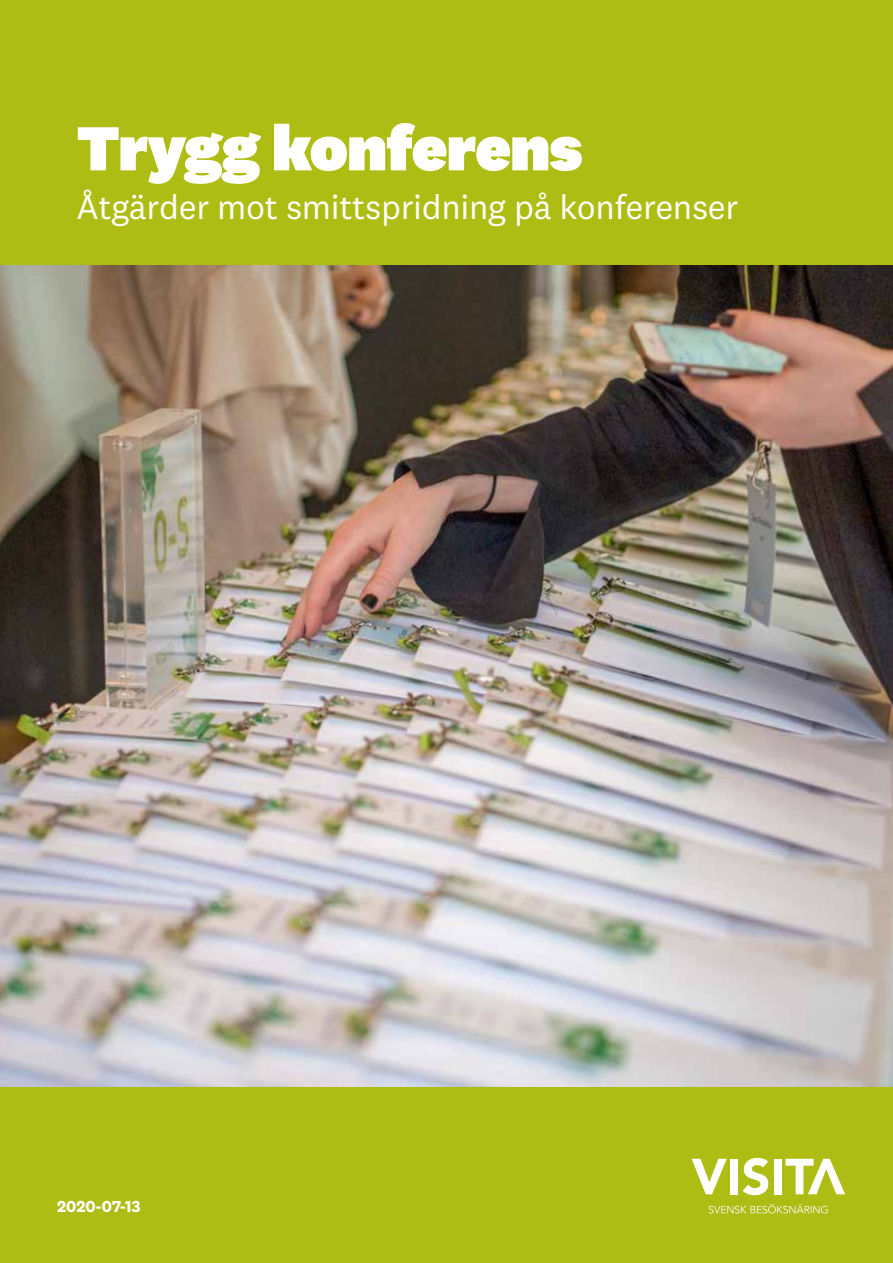
<style>
.page{position:relative;width:893px;height:1263px;background:#aebd14}
.page>*{position:absolute;margin:0;border:0;box-sizing:border-box;transform-origin:0 0}
.t1{font:900 64.5px "National 2";letter-spacing:-.01em;color:#fff}
.t2{font:34.5px "National 2";letter-spacing:-.01em;color:#fff}
.t3{font:700 16.5px "National 2";color:#fff}
</style>
<div class="page">
<img style="left:0;top:266px;width:893px;height:820px">
<svg style="left:692px;top:1159px;width:35px;height:35px"></svg>
<div style="left:730px;top:1159px;width:8px;height:35px;background:#fff"></div>
<svg style="left:743px;top:1158px;width:25px;height:37px"></svg>
<div style="left:774px;top:1159px;width:8px;height:35px;background:#fff"></div>
<svg style="left:785px;top:1159px;width:60px;height:35px"></svg>
<svg style="left:709px;top:1204px;width:118px;height:9px"></svg>
<h1 class="t1" style="left:77px;top:107px;width:508px">Trygg konferens</h1>
<p class="t2" style="left:77px;top:186px;width:663px">Åtgärder mot smittspridning på konferenser</p>
<p class="t3" style="left:57px;top:1196px;width:85px">2020-07-13</p>
</div>
